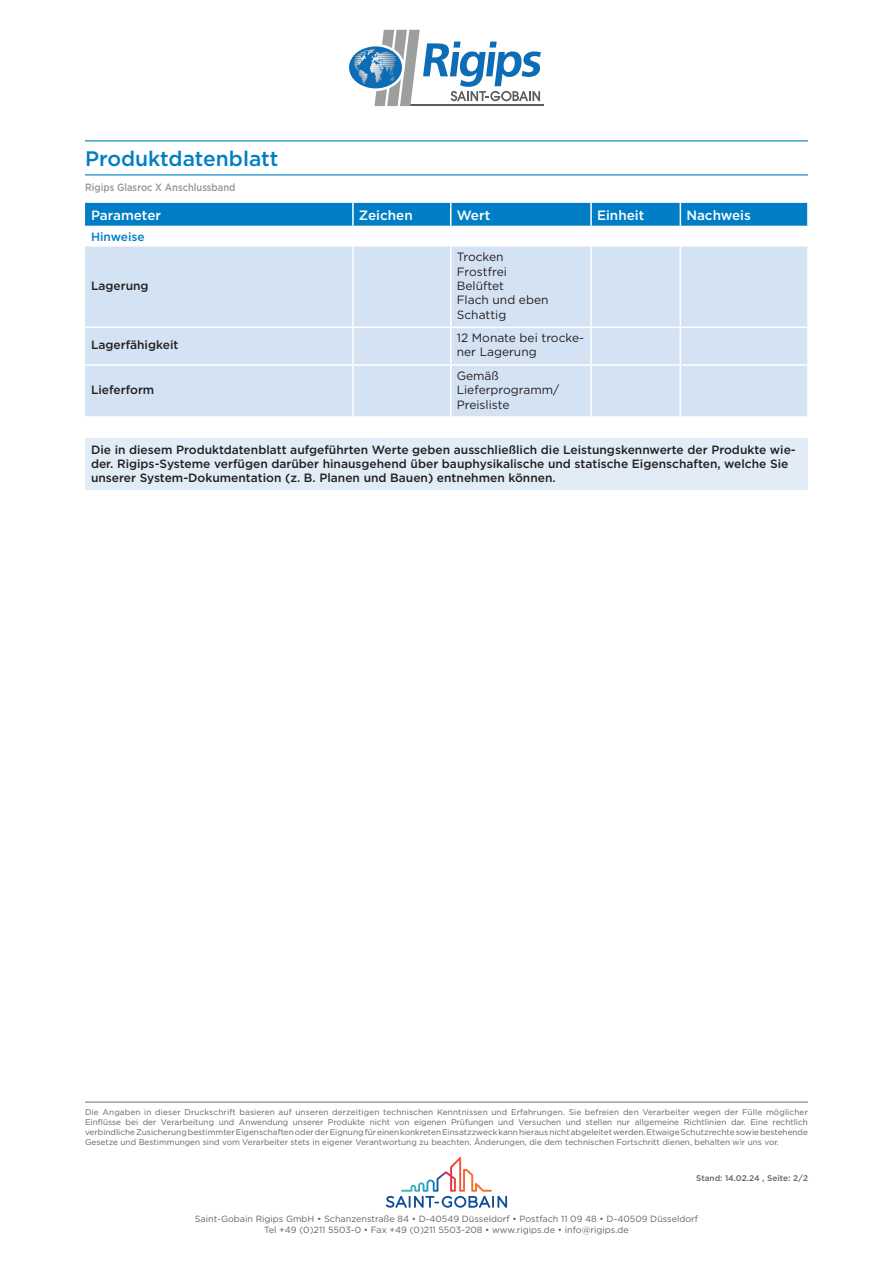
<style>
.page{position:relative;width:893px;height:1263px;background:#fff}
.page>*{position:absolute;margin:0;border:0;box-sizing:border-box;transform-origin:0 0}
.t1{font:500 21px "Gotham";color:#007ec5}
.column_header_column{font:500 13.5px "Gotham";color:#fff}
.Note{font:500 12px/14.4px "Gotham";color:#231f20}
.column_3{font:12px/14.4px "Gotham";color:#231f20}
.column_1{font:500 12px "Gotham";color:#231f20}
.attribute_group{font:500 12px "Gotham";color:#007ec5}
.Product_Name_second{font:500 10.5px "Gotham";color:#939598;scale:.89 1}
.t2{font:9px/10.8px "Gotham";color:#636366;text-align:center}
.t3{font:8.25px/9.8px "Gotham";color:#636366;text-align:justify}
.t4{font:500 8.25px "Gotham";color:#636366}
</style>
<div class="page">
<hr style="left:85px;top:140px;width:723px;height:1px;background:#007ec5">
<hr style="left:85px;top:174px;width:723px;height:1px;background:#007ec5">
<hr style="left:85px;top:1101px;width:723px;height:2px;background:#9d9fa2">
<svg style="left:386px;top:1157px;width:121px;height:51px"></svg>
<hr style="left:410px;top:105px;width:134px;height:1px;background:#5b5e5e">
<svg style="left:349px;top:30px;width:192px;height:76px"></svg>
<div style="left:85px;top:247px;width:722px;height:169px;background:#d4e3f4"></div>
<div style="left:85px;top:203px;width:722px;height:23px;background:#007ec5"></div>
<hr style="left:352px;top:247px;width:2px;height:80px;background:#fff">
<hr style="left:450px;top:247px;width:1px;height:80px;background:#fff">
<hr style="left:590px;top:247px;width:2px;height:80px;background:#fff">
<hr style="left:680px;top:247px;width:1px;height:80px;background:#fff">
<hr style="left:85px;top:327px;width:268px;height:1px;background:#fff">
<hr style="left:353px;top:327px;width:98px;height:1px;background:#fff">
<hr style="left:352px;top:328px;width:2px;height:36px;background:#fff">
<hr style="left:451px;top:327px;width:140px;height:1px;background:#fff">
<hr style="left:450px;top:328px;width:1px;height:36px;background:#fff">
<hr style="left:591px;top:327px;width:89px;height:1px;background:#fff">
<hr style="left:590px;top:328px;width:2px;height:36px;background:#fff">
<hr style="left:680px;top:327px;width:129px;height:1px;background:#fff">
<hr style="left:680px;top:328px;width:1px;height:36px;background:#fff">
<hr style="left:85px;top:364px;width:268px;height:2px;background:#fff">
<hr style="left:353px;top:364px;width:98px;height:2px;background:#fff">
<hr style="left:352px;top:366px;width:2px;height:50px;background:#fff">
<hr style="left:451px;top:364px;width:140px;height:2px;background:#fff">
<hr style="left:450px;top:366px;width:1px;height:50px;background:#fff">
<hr style="left:591px;top:364px;width:89px;height:2px;background:#fff">
<hr style="left:590px;top:366px;width:2px;height:50px;background:#fff">
<hr style="left:680px;top:364px;width:129px;height:2px;background:#fff">
<hr style="left:680px;top:366px;width:1px;height:50px;background:#fff">
<div style="left:85px;top:438px;width:723px;height:51px;background:#e1ecf7"></div>
<h1 class="t1" style="left:85px;top:145px;width:195px">Produktdatenblatt</h1>
<p class="Product_Name_second" style="left:85px;top:181px;width:171px">Rigips Glasroc X Anschlussband</p>
<p class="column_header_column" style="left:91px;top:206px;width:72px">Parameter</p>
<p class="column_header_column" style="left:359px;top:206px;width:55px">Zeichen</p>
<p class="column_header_column" style="left:457px;top:206px;width:35px">Wert</p>
<p class="column_header_column" style="left:597px;top:206px;width:49px">Einheit</p>
<p class="column_header_column" style="left:686px;top:206px;width:66px">Nachweis</p>
<p class="attribute_group" style="left:91px;top:228px;width:55px">Hinweise</p>
<p class="column_1" style="left:91px;top:278px;width:59px">Lagerung</p>
<p class="column_3" style="left:457px;top:250px;width:48px">Trocken</p>
<p class="column_3" style="left:457px;top:264px;width:52px">Frostfrei</p>
<p class="column_3" style="left:457px;top:278px;width:49px">Belüftet</p>
<p class="column_3" style="left:457px;top:293px;width:93px">Flach und eben</p>
<p class="column_3" style="left:457px;top:307px;width:51px">Schattig</p>
<p class="column_1" style="left:91px;top:337px;width:89px">Lagerfähigkeit</p>
<p class="column_3" style="left:457px;top:330px;width:129px">12 Monate bei trocke&shy;ner Lagerung</p>
<p class="column_1" style="left:91px;top:382px;width:65px">Lieferform</p>
<p class="column_3" style="left:457px;top:368px;width:104px">Gemäß<br>Lieferprogramm/<br>Preisliste</p>
<p class="Note" style="left:91px;top:442px;width:706px">Die in diesem Produktdatenblatt aufgeführten Werte geben ausschließlich die Leistungskennwerte der Produkte wie&shy;der. Rigips-Systeme verfügen darüber hinausgehend über bauphysikalische und statische Eigenschaften, welche Sie unserer System-Dokumentation (z. B. Planen und Bauen) entnehmen können.</p>
<p class="t3" style="left:85px;top:1107px;width:724px">Die Angaben in dieser Druckschrift basieren auf unseren derzeitigen technischen Kenntnissen und Erfahrungen. Sie befreien den Verarbeiter wegen der Fülle möglicher Einflüsse bei der Verarbeitung und Anwendung unserer Produkte nicht von eigenen Prüfungen und Versuchen und stellen nur allgemeine Richtlinien dar. Eine rechtlich verbindliche Zusicherung bestimmter Eigenschaften oder der Eignung für einen konkreten Einsatzzweck kann hieraus nicht abgeleitet werden. Etwaige Schutzrechte sowie bestehende Gesetze und Bestimmungen sind vom Verarbeiter stets in eigener Verantwortung zu beachten. Änderungen, die dem technischen Fortschritt dienen, behalten wir uns vor.</p>
<p class="t4" style="left:696px;top:1173px;width:113px">Stand: 14.02.24 , Seite: 2/2</p>
<p class="t2" style="left:195px;top:1213px;width:505px">Saint-Gobain Rigips GmbH • Schanzenstraße 84 • D-40549 Düsseldorf • Postfach 11 09 48 • D-40509 Düsseldorf<br>Tel +49 (0)211 5503-0 • Fax +49 (0)211 5503-208 • www.rigips.de • info@rigips.de</p>
</div>
